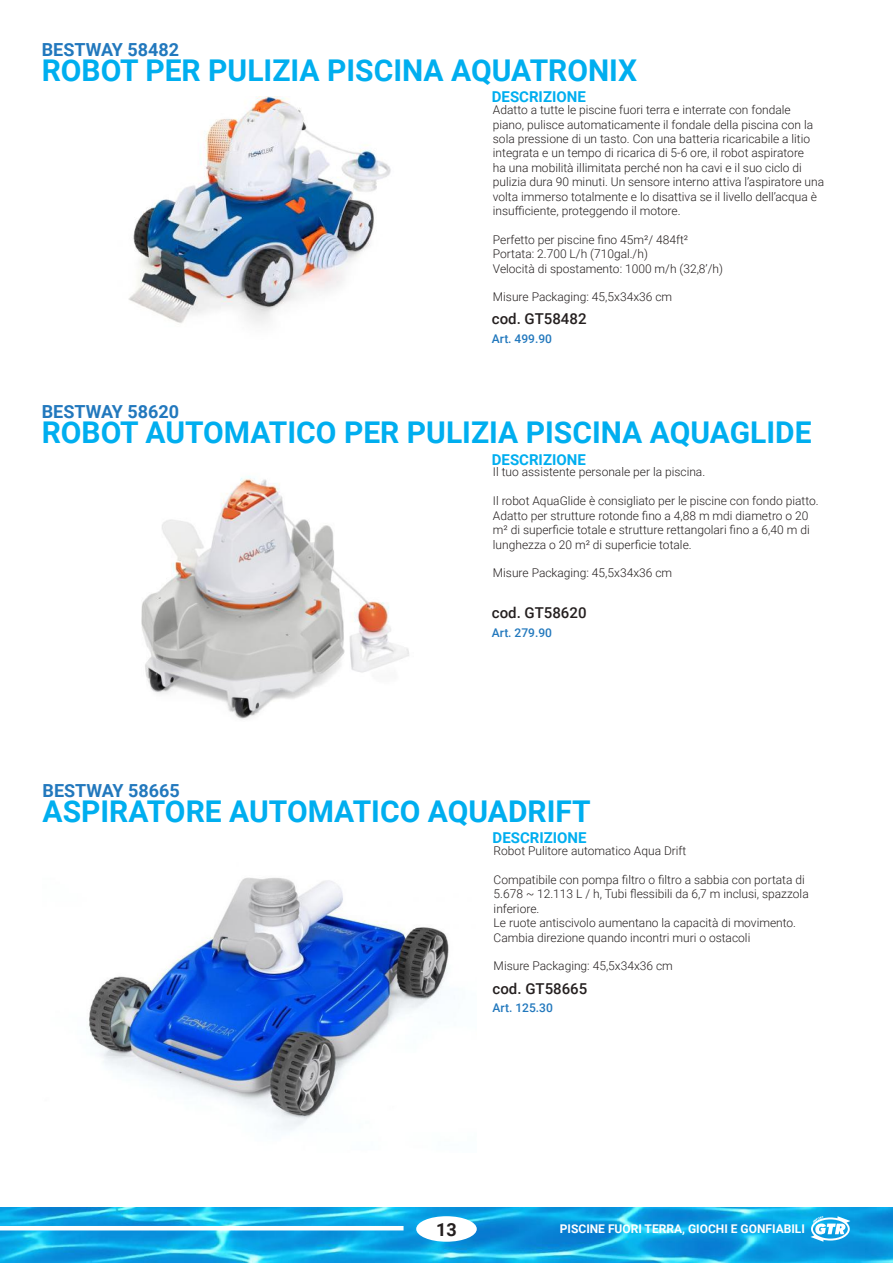
<style>
.page{position:relative;width:893px;height:1263px;background:#fff}
.page>*{position:absolute;margin:0;border:0;box-sizing:border-box;transform-origin:0 0}
.t1{font:700 30px "Roboto";color:#00aeef}
.t2{font:700 18px "Roboto";color:#2278bd}
.t3{font:700 18px "Roboto";color:#241f1f}
.t4{font:700 15px "Roboto";color:#00aeef}
.t5{font:500 15px "Roboto";color:#241f1f}
.t6{font:300 12px/14.4px "Roboto";color:#241f1f}
.t7{font:700 12px "Roboto";color:#fff}
.t8{font:500 12px "Roboto";color:#2278bd}
</style>
<div class="page">
<img style="left:0;top:1208px;width:893px;height:55px">
<svg style="left:810px;top:1216px;width:40px;height:26px"></svg>
<div style="left:416px;top:1216px;width:61px;height:26px;background:#fff;border-radius:50%"></div>
<hr style="left:0;top:1226px;width:404px;height:4px;background:#fff">
<img style="left:128px;top:96px;width:263px;height:228px">
<img style="left:88px;top:877px;width:361px;height:254px">
<img style="left:141px;top:476px;width:268px;height:243px">
<h2 class="t2" style="left:42px;top:37px;width:139px">BESTWAY 58482</h2>
<h1 class="t1" style="left:42px;top:49px;width:597px">ROBOT PER PULIZIA PISCINA AQUATRONIX</h1>
<p class="t4" style="left:492px;top:86px;width:96px">DESCRIZIONE</p>
<p class="t6" style="left:493px;top:102px;width:333px">Adatto a tutte le piscine fuori terra e interrate con fondale piano, pulisce automaticamente il fondale della piscina con la sola pressione di un tasto. Con una batteria ricaricabile a litio integrata e un tempo di ricarica di 5-6 ore, il robot aspiratore<br>ha una mobilità illimitata perché non ha cavi e il suo ciclo di pulizia dura 90 minuti. Un sensore interno attiva l’aspiratore una volta immerso totalmente e lo disattiva se il livello dell’acqua è insufficiente, proteggendo il motore.</p>
<p class="t6" style="left:493px;top:232px;width:232px">Perfetto per piscine fino 45m²/ 484ft²<br>Portata: 2.700 L/h (710gal./h)<br>Velocità di spostamento: 1000 m/h (32,8’/h)</p>
<p class="t6" style="left:493px;top:289px;width:181px">Misure Packaging: 45,5x34x36 cm</p>
<p class="t5" style="left:492px;top:308px;width:96px">cod. GT58482</p>
<h2 class="t2" style="left:42px;top:399px;width:139px">BESTWAY 58620</h2>
<p class="t8" style="left:492px;top:330px;width:62px">Art. 499.90</p>
<h1 class="t1" style="left:42px;top:411px;width:771px">ROBOT AUTOMATICO PER PULIZIA PISCINA AQUAGLIDE</h1>
<h2 class="t2" style="left:43px;top:778px;width:139px">BESTWAY 58665</h2>
<p class="t4" style="left:492px;top:449px;width:96px">DESCRIZIONE</p>
<p class="t6" style="left:493px;top:465px;width:214px">Il tuo assistente personale per la piscina.</p>
<p class="t6" style="left:493px;top:493px;width:327px">Il robot AquaGlide è consigliato per le piscine con fondo piatto.<br>Adatto per strutture rotonde fino a 4,88 m mdi diametro o 20 m² di superficie totale e strutture rettangolari fino a 6,40 m di lunghezza o 20 m² di superficie totale.</p>
<p class="t6" style="left:493px;top:565px;width:181px">Misure Packaging: 45,5x34x36 cm</p>
<p class="t5" style="left:492px;top:603px;width:96px">cod. GT58620</p>
<p class="t8" style="left:492px;top:624px;width:62px">Art. 279.90</p>
<h1 class="t1" style="left:43px;top:790px;width:550px">ASPIRATORE AUTOMATICO AQUADRIFT</h1>
<p class="t4" style="left:493px;top:827px;width:96px">DESCRIZIONE</p>
<p class="t6" style="left:494px;top:843px;width:194px">Robot Pulitore automatico Aqua Drift</p>
<p class="t6" style="left:494px;top:872px;width:317px">Compatibile con pompa filtro o filtro a sabbia con portata di 5.678 ~ 12.113 L / h, Tubi flessibili da 6,7 m inclusi, spazzola inferiore.<br>Le ruote antiscivolo aumentano la capacità di movimento.<br>Cambia direzione quando incontri muri o ostacoli</p>
<p class="t6" style="left:494px;top:958px;width:181px">Misure Packaging: 45,5x34x36 cm</p>
<p class="t5" style="left:493px;top:978px;width:96px">cod. GT58665</p>
<p class="t8" style="left:493px;top:999px;width:62px">Art. 125.30</p>
<h2 class="t3" style="left:436px;top:1217px;width:22px">13</h2>
<p class="t7" style="left:560px;top:1221px;width:247px">PISCINE FUORI TERRA, GIOCHI E GONFIABILI</p>
</div>
